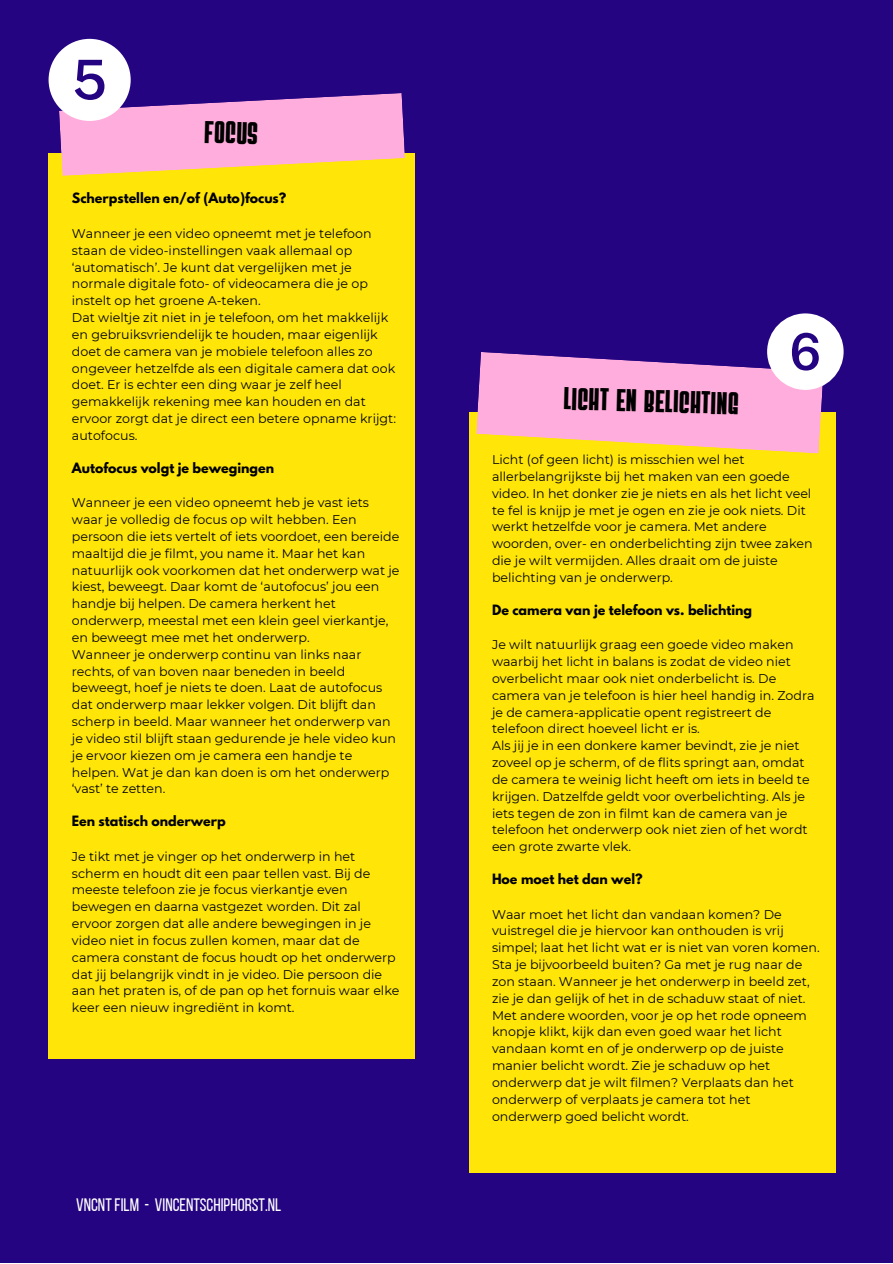
<style>
.page{position:relative;width:893px;height:1264px;background:#fff}
.page>*{position:absolute;margin:0;border:0;box-sizing:border-box;transform-origin:0 0}
.t1{font:31.5px "Bridge";color:#000}
.t2{font:18px "Bebas Neue";color:#fff}
.t3{font:12.6px/16.8px "Montserrat";color:#000}
.t4{font:700 12.6px "League Spartan";color:#000}
</style>
<div class="page">
<div style="left:0;top:0;width:892px;height:1262px;background:#250482"></div>
<div style="left:49px;top:153px;width:366px;height:905px;background:#ffe608"></div>
<div style="left:468px;top:413px;width:367px;height:759px;background:#ffe608"></div>
<svg style="left:476px;top:313px;width:367px;height:140px"></svg>
<svg style="left:49px;top:39px;width:356px;height:137px"></svg>
<h1 class="t1" style="left:205px;top:117px;width:55px;rotate:2deg">FOCUS</h1>
<p class="t4" style="left:72px;top:192px;width:216px">Scherpstellen en/of (Auto)focus?</p>
<p class="t3" style="left:72px;top:225px;width:325px">Wanneer je een video opneemt met je telefoon staan de video-instellingen vaak allemaal op ‘automatisch’. Je kunt dat vergelijken met je normale digitale foto- of videocamera die je op instelt op het groene A-teken.<br>Dat wieltje zit niet in je telefoon, om het makkelijk en gebruiksvriendelijk te houden, maar eigenlijk doet de camera van je mobiele telefoon alles zo ongeveer hetzelfde als een digitale camera dat ook doet. Er is echter een ding waar je zelf heel gemakkelijk rekening mee kan houden en dat ervoor zorgt dat je direct een betere opname krijgt: autofocus.</p>
<p class="t4" style="left:72px;top:461px;width:204px">Autofocus volgt je bewegingen</p>
<p class="t3" style="left:72px;top:494px;width:329px">Wanneer je een video opneemt heb je vast iets waar je volledig de focus op wilt hebben. Een persoon die iets vertelt of iets voordoet, een bereide maaltijd die je filmt, you name it. Maar het kan natuurlijk ook voorkomen dat het onderwerp wat je kiest, beweegt. Daar komt de ‘autofocus’ jou een handje bij helpen. De camera herkent het onderwerp, meestal met een klein geel vierkantje, en beweegt mee met het onderwerp.<br>Wanneer je onderwerp continu van links naar rechts, of van boven naar beneden in beeld beweegt, hoef je niets te doen. Laat de autofocus dat onderwerp maar lekker volgen. Dit blijft dan scherp in beeld. Maar wanneer het onderwerp van je video stil blijft staan gedurende je hele video kun je ervoor kiezen om je camera een handje te helpen. Wat je dan kan doen is om het onderwerp ‘vast’ te zetten.</p>
<p class="t4" style="left:72px;top:814px;width:155px">Een statisch onderwerp</p>
<p class="t3" style="left:72px;top:847px;width:329px">Je tikt met je vinger op het onderwerp in het scherm en houdt dit een paar tellen vast. Bij de meeste telefoon zie je focus vierkantje even bewegen en daarna vastgezet worden. Dit zal ervoor zorgen dat alle andere bewegingen in je video niet in focus zullen komen, maar dat de camera constant de focus houdt op het onderwerp dat jij belangrijk vindt in je video. Die persoon die aan het praten is, of de pan op het fornuis waar elke keer een nieuw ingrediënt in komt.</p>
<h2 class="t2" style="left:76px;top:1197px;width:206px">VNCNT FILM - VINCENTSCHIPHORST.NL</h2>
<h1 class="t1" style="left:564px;top:383px;width:177px;rotate:2deg">LICHT EN BELICHTING</h1>
<p class="t3" style="left:492px;top:451px;width:322px">Licht (of geen licht) is misschien wel het allerbelangrijkste bij het maken van een goede video. In het donker zie je niets en als het licht veel te fel is knijp je met je ogen en zie je ook niets. Dit werkt hetzelfde voor je camera. Met andere woorden, over- en onderbelichting zijn twee zaken die je wilt vermijden. Alles draait om de juiste belichting van je onderwerp.</p>
<p class="t4" style="left:492px;top:603px;width:261px">De camera van je telefoon vs. belichting</p>
<p class="t3" style="left:492px;top:636px;width:324px">Je wilt natuurlijk graag een goede video maken waarbij het licht in balans is zodat de video niet overbelicht maar ook niet onderbelicht is. De camera van je telefoon is hier heel handig in. Zodra je de camera-applicatie opent registreert de telefoon direct hoeveel licht er is.<br>Als jij je in een donkere kamer bevindt, zie je niet zoveel op je scherm, of de flits springt aan, omdat de camera te weinig licht heeft om iets in beeld te krijgen. Datzelfde geldt voor overbelichting. Als je iets tegen de zon in filmt kan de camera van je telefoon het onderwerp ook niet zien of het wordt een grote zwarte vlek.</p>
<p class="t4" style="left:492px;top:872px;width:152px">Hoe moet het dan wel?</p>
<p class="t3" style="left:492px;top:905px;width:329px">Waar moet het licht dan vandaan komen? De vuistregel die je hiervoor kan onthouden is vrij simpel; laat het licht wat er is niet van voren komen.<br>Sta je bijvoorbeeld buiten? Ga met je rug naar de zon staan. Wanneer je het onderwerp in beeld zet, zie je dan gelijk of het in de schaduw staat of niet.<br>Met andere woorden, voor je op het rode opneem knopje klikt, kijk dan even goed waar het licht vandaan komt en of je onderwerp op de juiste manier belicht wordt. Zie je schaduw op het onderwerp dat je wilt filmen? Verplaats dan het onderwerp of verplaats je camera tot het onderwerp goed belicht wordt.</p>
</div>
